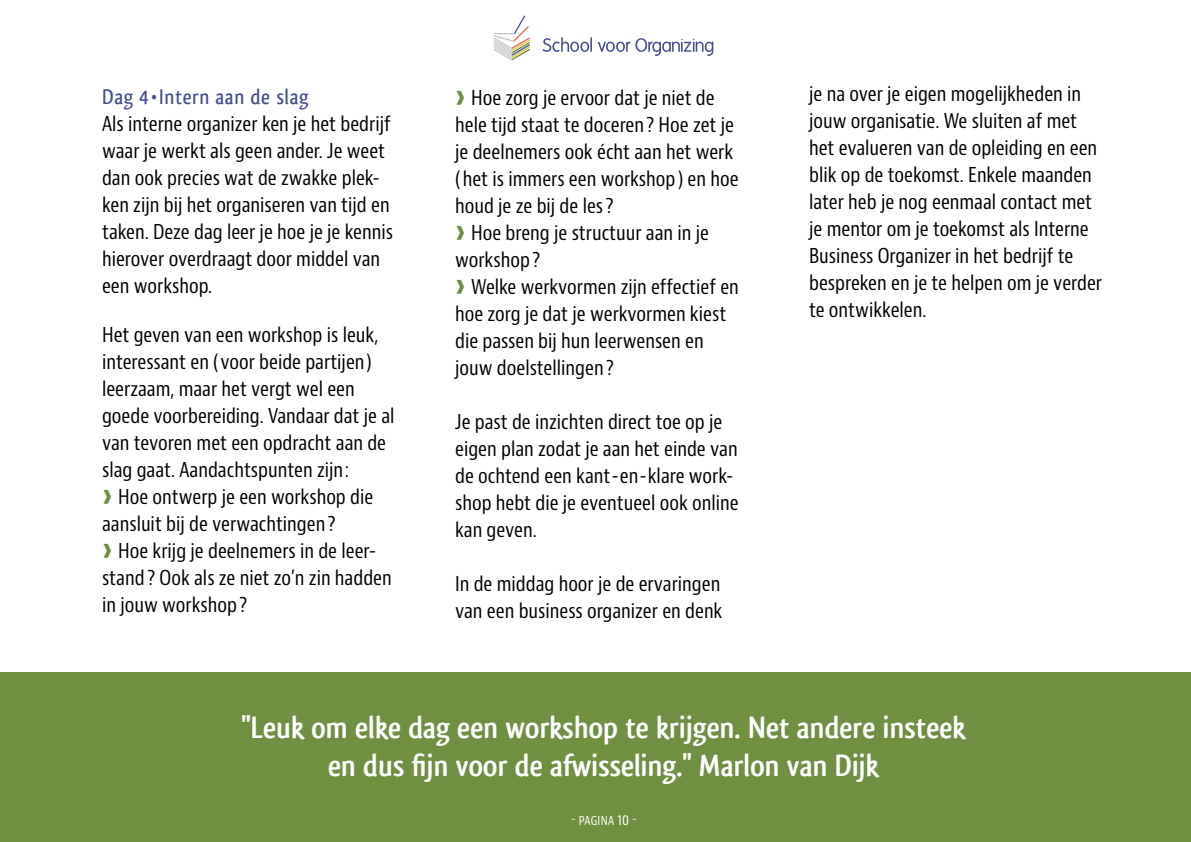
<style>
.page{position:relative;width:1191px;height:842px;background:#fff}
.page>*{position:absolute;margin:0;border:0;box-sizing:border-box;transform-origin:0 0}
.t1{font:700 32px "Qlassik";color:#fff}
.t2{font:500 22px "Qlassik";letter-spacing:.03em;color:#434f90}
.t3{font:condensed 20px/27px "Bernino Sans";color:#000}
.t4{font:condensed 12px "Bernino Sans";letter-spacing:.025em;color:#fff}
.s1{font-family:"Good Headline Pro";font-weight:400;font-stretch:condensed}
.s2{font-weight:700;font-size:36px;color:#6f8f41}
.s3{font-size:14px}
</style>
<div class="page">
<div style="left:0;top:672px;width:1191px;height:170px;background:#6f8f41"></div>
<svg style="left:493px;top:15px;width:37px;height:46px"></svg>
<svg style="left:542px;top:37px;width:50px;height:15px"></svg>
<svg style="left:598px;top:38px;width:115px;height:18px"></svg>
<p class="t2" style="left:102px;top:84px;width:208px">Dag 4<span class="s1">•</span>Intern aan de slag</p>
<p class="t3" style="left:102px;top:111px;width:292px">Als interne organizer ken je het bedrijf waar je werkt als geen ander. Je weet dan ook precies wat de zwakke plek&shy;ken zijn bij het organiseren van tijd en taken. Deze dag leer je hoe je je kennis hierover overdraagt door middel van een workshop.</p>
<p class="t3" style="left:102px;top:322px;width:278px">Het geven van een workshop is leuk, interessant en (voor beide partijen)</p>
<p class="t3" style="left:102px;top:376px;width:294px">leerzaam, maar het vergt wel een goede voorbereiding. Vandaar dat je al van tevoren met een opdracht aan de slag gaat. Aandachtspunten zijn:</p>
<p class="t3" style="left:102px;top:484px;width:273px"><span class="s2">›</span> Hoe ontwerp je een workshop die aansluit bij de verwachtingen?</p>
<p class="t3" style="left:102px;top:538px;width:291px"><span class="s2">›</span> Hoe krijg je deelnemers in de leer&shy;stand ? Ook als ze niet zo’n zin hadden in jouw workshop?</p>
<p class="t3" style="left:455px;top:84px;width:261px"><span class="s2">›</span> Hoe zorg je ervoor dat je niet de</p>
<p class="t3" style="left:455px;top:111px;width:280px">hele tijd staat te doceren? Hoe zet je</p>
<p class="t3" style="left:455px;top:138px;width:280px">je deelnemers ook écht aan het werk</p>
<p class="t3" style="left:455px;top:165px;width:285px">(het is immers een workshop) en hoe houd je ze bij de les?</p>
<p class="t3" style="left:455px;top:219px;width:255px"><span class="s2">›</span> Hoe breng je structuur aan in je workshop?</p>
<p class="t3" style="left:455px;top:273px;width:285px"><span class="s2">›</span> Welke werkvormen zijn effectief en hoe zorg je dat je werkvormen kiest die passen bij hun leerwensen en</p>
<p class="t3" style="left:455px;top:354px;width:160px">jouw doelstellingen?</p>
<p class="t3" style="left:455px;top:408px;width:269px">Je past de inzichten direct toe op je</p>
<p class="t3" style="left:455px;top:435px;width:285px">eigen plan zodat je aan het einde van de ochtend een kant-en-klare work&shy;shop hebt die je eventueel ook online kan geven.</p>
<p class="t3" style="left:455px;top:570px;width:269px">In de middag hoor je de ervaringen van een business organizer en denk</p>
<p class="t3" style="left:809px;top:81px;width:294px">je na over je eigen mogelijkheden in jouw organisatie. We sluiten af met het evalueren van de opleiding en een blik op de toekomst. Enkele maanden later heb je nog eenmaal contact met je mentor om je toekomst als Interne Business Organizer in het bedrijf te bespreken en je te helpen om je verder te ontwikkelen.</p>
<p class="t1" style="left:241px;top:709px;width:725px">"Leuk om elke dag een workshop te krijgen. Net andere insteek</p>
<p class="t1" style="left:328px;top:747px;width:552px">en dus fijn voor de afwisseling." Marlon van Dijk</p>
<p class="t4" style="left:571px;top:813px;width:66px">- PAGINA <span class="s3">10</span> -</p>
</div>
